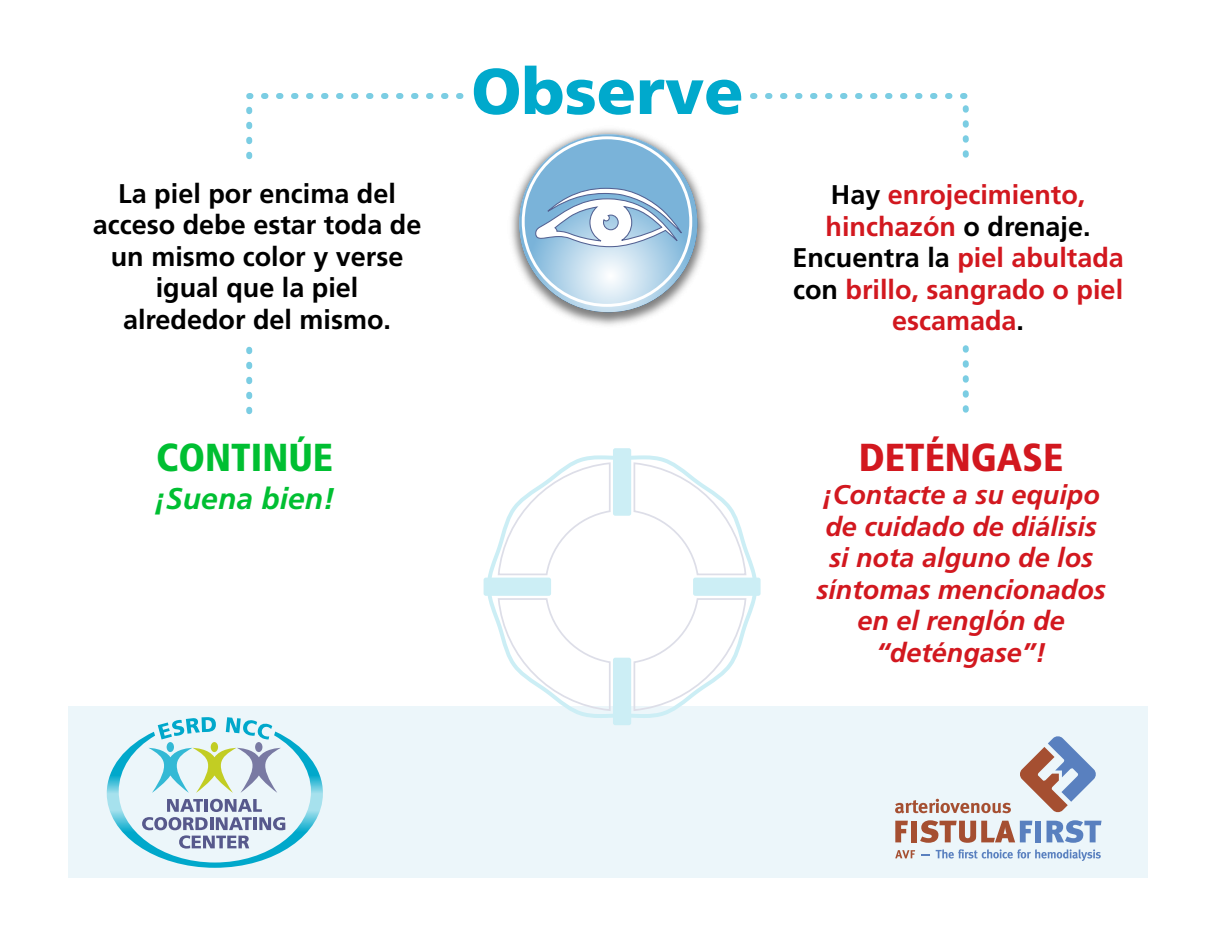
<style>
.page{position:relative;width:1215px;height:945px;background:#fff}
.page>*{position:absolute;margin:0;border:0;box-sizing:border-box;transform-origin:0 0}
.t1{font:900 64.5px "Frutiger";color:#00a9cc}
.t2{font:900 condensed 39px "Frutiger";color:#d2181f}
.t3{font:900 condensed 39px "Frutiger";color:#00bf32}
.t4{font:italic 700 30px "Frutiger";color:#00bf32}
.t5{font:italic 700 27px/31.5px "Frutiger";color:#d2181f;text-align:center}
.t6{font:700 27px/31.5px "Frutiger";color:#d2181f;text-align:center}
.t7{font:700 27px/31.5px "Frutiger";color:#000;text-align:center}
.s1{color:#000}
</style>
<div class="page">
<div style="left:68px;top:706px;width:1080px;height:172px;background:#ecf6fa"></div>
<svg style="left:895px;top:799px;width:116px;height:14px"></svg>
<svg style="left:895px;top:821px;width:13px;height:21px"></svg>
<div style="left:911px;top:821px;width:6px;height:21px;background:#a54f31"></div>
<svg style="left:920px;top:820px;width:112px;height:23px"></svg>
<div style="left:1035px;top:821px;width:6px;height:21px;background:#5980bf"></div>
<svg style="left:1047px;top:820px;width:55px;height:23px"></svg>
<svg style="left:895px;top:850px;width:20px;height:8px"></svg>
<svg style="left:921px;top:854px;width:9px;height:2px"></svg>
<svg style="left:936px;top:849px;width:165px;height:12px"></svg>
<svg style="left:1020px;top:736px;width:76px;height:77px"></svg>
<svg style="left:107px;top:717px;width:216px;height:151px"></svg>
<div style="left:255px;top:742px;width:7px;height:10px;background:#797aa3;border-radius:50%"></div>
<svg style="left:750px;top:93px;width:219px;height:320px"></svg>
<svg style="left:246px;top:93px;width:218px;height:322px"></svg>
<div style="left:72px;top:166px;width:374px;height:176px;background:#fff"></div>
<div style="left:772px;top:164px;width:372px;height:179px;background:#fff"></div>
<img style="left:511px;top:129px;width:196px;height:196px">
<svg style="left:519px;top:134px;width:178px;height:178px"></svg>
<svg style="left:535px;top:187px;width:157px;height:66px"></svg>
<svg style="left:484px;top:448px;width:277px;height:277px"></svg>
<p class="t1" style="left:471px;top:52px;width:274px">Observe</p>
<p class="t7" style="left:93px;top:177px;width:330px">La piel por encima del acceso debe estar toda de un mismo color y verse igual que la piel alrededor del mismo.</p>
<p class="t6" style="left:792px;top:179px;width:333px"><span class="s1">Hay</span> enrojecimiento, hinchazón <span class="s1">o drenaje.<br>Encuentra la</span> piel abultada <span class="s1">con</span> brillo, sangrado o piel escamada<span class="s1">.</span></p>
<p class="t3" style="left:156px;top:434px;width:178px">CONTINÚE</p>
<p class="t4" style="left:155px;top:481px;width:182px">¡Suena bien!</p>
<p class="t2" style="left:859px;top:434px;width:206px">DETÉNGASE</p>
<p class="t5" style="left:816px;top:479px;width:291px">¡Contacte a su equipo de cuidado de diálisis si nota alguno de los síntomas mencionados en el renglón de “deténgase”!</p>
</div>
